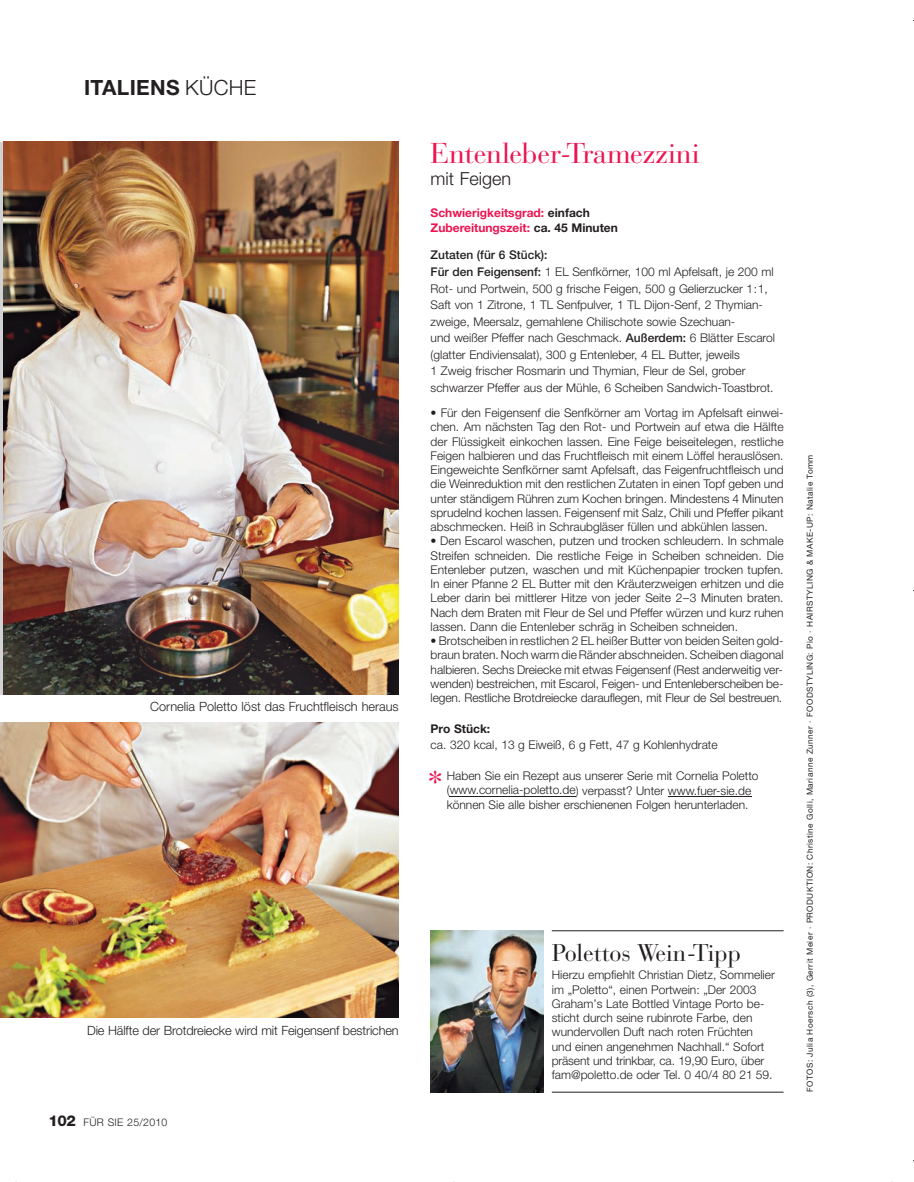
<style>
.page{position:relative;width:914px;height:1182px;background:#fff}
.page>*{position:absolute;margin:0;border:0;box-sizing:border-box;transform-origin:0 0}
.t1{font:300 31.05px "B Bodoni";color:#ed1450}
.t2{font:28.5px "Bauer Bodoni CE";letter-spacing:-.005em;color:#ed1450}
.t3{font:24px "Bauer Bodoni CE";color:#231f20}
.t4{font:700 21px "Helvetica Neue LT";letter-spacing:.015em;color:#231f20}
.t5{font:300 18px "Helvetica Neue LT";color:#231f20}
.t6{font:300 12.75px "Helvetica Neue LT";letter-spacing:-.01em;color:#231f20}
.t7{font:300 12px/14.2px "Helvetica Neue LT";color:#231f20}
.t8{font:700 12px/14.2px "Helvetica Neue LT";color:#ed1450}
.t9{font:700 12px "Helvetica Neue LT";color:#231f20}
.t10{font:300 10.5px "Helvetica Neue LT";letter-spacing:.025em;color:#231f20}
.t11{font:8.25px "Helvetica Neue LT";letter-spacing:.055em;color:#231f20}
.s1{font-weight:300}
.s2{font-weight:800;font-size:15px}
.s3{color:#231f20}
.s4{font-weight:500}
</style>
<div class="page">
<hr style="left:552px;top:1091px;width:232px;height:1px;background:#231f20">
<hr style="left:552px;top:930px;width:232px;height:1px;background:#231f20">
<hr style="left:450px;top:796px;width:126px;height:1px;background:#231f20">
<hr style="left:668px;top:796px;width:83px;height:1px;background:#231f20">
<img style="left:431px;top:930px;width:112px;height:162px">
<img style="left:3px;top:142px;width:396px;height:552px">
<img style="left:0;top:722px;width:399px;height:295px">
<h3 class="t4" style="left:84px;top:80px;width:174px">ITALIENS <span class="s1">KÜCHE</span></h3>
<p class="t6" style="left:150px;top:702px;width:250px">Cornelia Poletto löst das Fruchtfleisch heraus</p>
<p class="t6" style="left:87px;top:1025px;width:313px">Die Hälfte der Brotdreiecke wird mit Feigensenf bestrichen</p>
<p class="t10" style="left:49px;top:1118px;width:120px"><span class="s2">102</span> FÜR SIE 25/2010</p>
<h2 class="t2" style="left:431px;top:142px;width:271px">Entenleber-Tramezzini</h2>
<h3 class="t5" style="left:431px;top:172px;width:82px">mit Feigen</h3>
<p class="t8" style="left:431px;top:207px;width:189px">Schwierigkeitsgrad: <span class="s3">einfach<br></span>Zubereitungszeit: <span class="s3">ca. 45 Minuten</span></p>
<p class="t7" style="left:431px;top:248px;width:346px;line-height:16.5px"><span class="s4">Zutaten (für 6 Stück):<br>Für den Feigensenf:</span> 1 EL Senfkörner, 100 ml Apfelsaft, je 200 ml Rot- und Portwein, 500 g frische Feigen, 500 g Gelierzucker 1:1, Saft von 1 Zitrone, 1 TL Senfpulver, 1 TL Dijon-Senf, 2 Thymian&shy;zweige, Meersalz, gemahlene Chilischote sowie Szechuan-<br>und weißer Pfeffer nach Geschmack. <span class="s4">Außerdem:</span> 6 Blätter Escarol (glatter Endiviensalat), 300 g Entenleber, 4 EL Butter, jeweils<br>1 Zweig frischer Rosmarin und Thymian, Fleur de Sel, grober schwarzer Pfeffer aus der Mühle, 6 Scheiben Sandwich-Toastbrot.</p>
<p class="t7" style="left:431px;top:407px;width:355px;text-align:justify">• Für den Feigensenf die Senfkörner am Vortag im Apfelsaft einwei&shy;chen. Am nächsten Tag den Rot- und Portwein auf etwa die Hälfte der Flüssigkeit einkochen lassen. Eine Feige beiseitelegen, restliche Feigen halbieren und das Fruchtfleisch mit einem Löffel herauslösen.<br>Eingeweichte Senfkörner samt Apfelsaft, das Feigenfruchtfleisch und die Weinreduktion mit den restlichen Zutaten in einen Topf geben und unter ständigem Rühren zum Kochen bringen. Mindestens 4 Minuten sprudelnd kochen lassen. Feigensenf mit Salz, Chili und Pfeffer pikant abschmecken. Heiß in Schraubgläser füllen und abkühlen lassen.</p>
<p class="t7" style="left:431px;top:535px;width:354px;text-align:justify">• Den Escarol waschen, putzen und trocken schleudern. In schmale Streifen schneiden. Die restliche Feige in Scheiben schneiden. Die Entenleber putzen, waschen und mit Küchenpapier trocken tupfen.<br>In einer Pfanne 2 EL Butter mit den Kräuterzweigen erhitzen und die Leber darin bei mittlerer Hitze von jeder Seite 2–3 Minuten braten.<br>Nach dem Braten mit Fleur de Sel und Pfeffer würzen und kurz ruhen lassen. Dann die Entenleber schräg in Scheiben schneiden.</p>
<p class="t7" style="left:431px;top:635px;width:354px;text-align:justify">• Brotscheiben in restlichen 2 EL heißer Butter von beiden Seiten gold&shy;braun braten. Noch warm die Ränder abschneiden. Scheiben diagonal halbieren. Sechs Dreiecke mit etwas Feigensenf (Rest anderweitig ver&shy;wenden) bestreichen, mit Escarol, Feigen- und Entenleberscheiben be&shy;legen. Restliche Brotdreiecke darauflegen, mit Fleur de Sel bestreuen.</p>
<p class="t9" style="left:431px;top:724px;width:61px">Pro Stück:</p>
<p class="t7" style="left:431px;top:739px;width:289px">ca. 320 kcal, 13 g Eiweiß, 6 g Fett, 47 g Kohlenhydrate</p>
<p class="t7" style="left:447px;top:770px;width:313px">Haben Sie ein Rezept aus unserer Serie mit Cornelia Poletto (www.cornelia-poletto.de) verpasst? Unter www.fuer-sie.de können Sie alle bisher erschienenen Folgen herunterladen.</p>
<h1 class="t1" style="left:428px;top:770px;width:15px">*</h1>
<h3 class="t3" style="left:552px;top:943px;width:191px">Polettos Wein-Tipp</h3>
<p class="t7" style="left:552px;top:969px;width:224px">Hierzu empfiehlt Christian Dietz, Sommelier im „Poletto“, einen Portwein: „Der 2003<br>Graham’s Late Bottled Vintage Porto be - sticht durch seine rubinrote Farbe, den wundervollen Duft nach roten Früchten und einen angenehmen Nachhall.“ Sofort präsent und trinkbar, ca. 19,90 Euro, über fam@poletto.de oder Tel. 0 40/4 80 21 59.</p>
<p class="t11" style="left:807px;top:1092px;width:639px;rotate:-90deg">FOTOS: Julia Hoersch (3), Gerrit Meier · PRODUKTION: Christine Golli, Marianne Zunner · FOODSTYLING: Pio · HAIRSTYLING &amp; MAKE-UP: Natalie Tomm</p>
</div>
